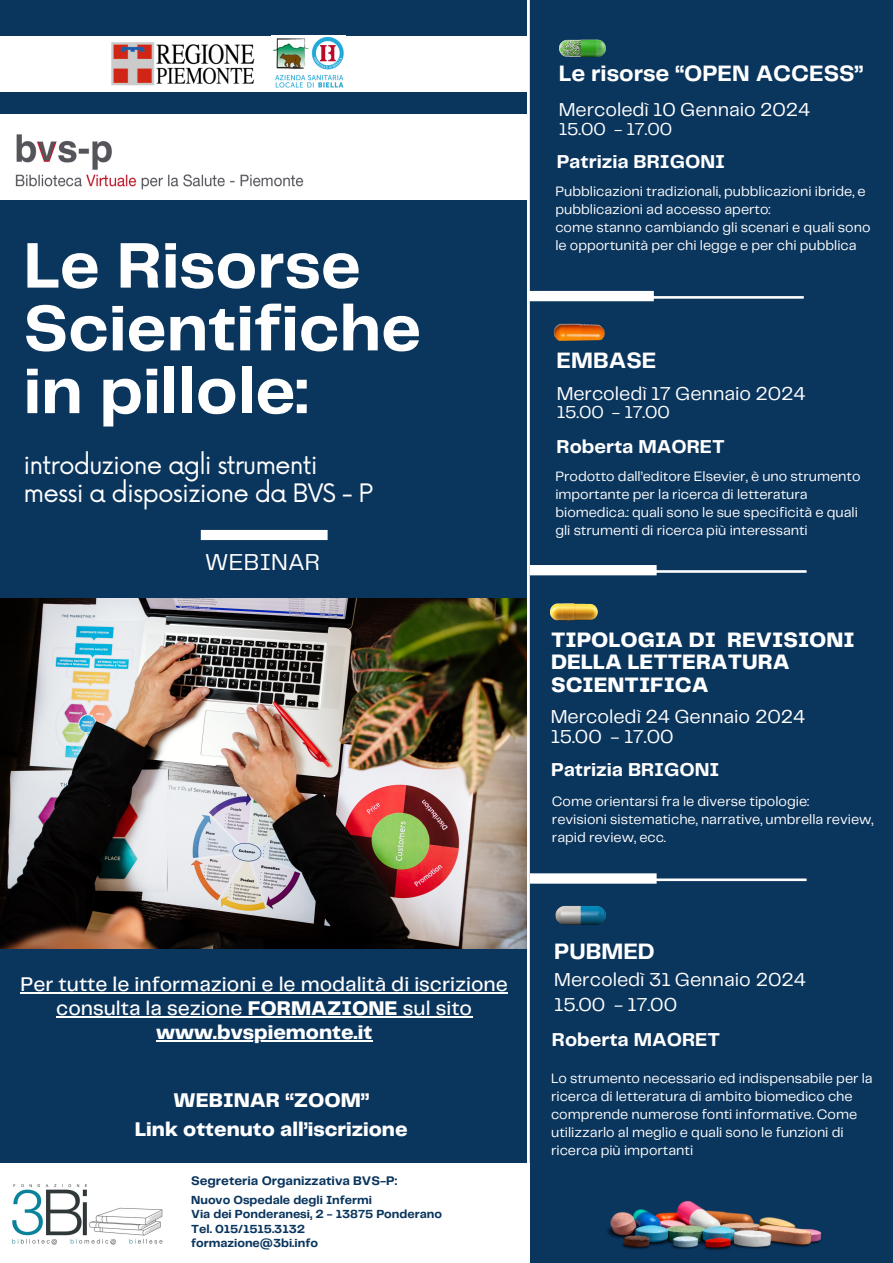
<style>
.page{position:relative;width:893px;height:1263px;background:#0a355d}
.page>*{position:absolute;margin:0;border:0;box-sizing:border-box;transform-origin:0 0}
.t1{font:700 66.82px/62.8px "Telegraf";color:#fff}
.t2{font:24.83px "Now";letter-spacing:-.04em;color:#fff}
.t3{font:23.92px "Telegraf";color:#fff}
.t4{font:700 23.17px "Telegraf";color:#fff}
.t5{font:800 21.67px "Telegraf";color:#fff}
.t6{font:500 20.62px/24.2px "Telegraf";color:#fff;text-align:center}
.t7{font:800 20.62px "Telegraf";color:#fff}
.t8{font:19.42px "Telegraf";color:#fff}
.t9{font:700 19.42px "Telegraf";color:#fff}
.t10{font:17.92px "Telegraf";color:#fff}
.t11{font:14.17px/18px "Telegraf";color:#fff}
.t12{font:700 12.9px "Telegraf";color:#0a355d}
.t13{font:700 12.15px "Telegraf";color:#0a355d}
.s1{font-weight:800}
</style>
<div class="page">
<div style="left:0;top:36px;width:528px;height:56px;background:#fff"></div>
<hr style="left:527px;top:0;width:3px;height:1209px;background:#fff">
<div style="left:201px;top:530px;width:126px;height:10px;background:#fff"></div>
<hr style="left:529px;top:296px;width:275px;height:3px;background:#fff">
<div style="left:527px;top:291px;width:127px;height:10px;background:#fff"></div>
<hr style="left:532px;top:570px;width:274px;height:3px;background:#fff">
<div style="left:530px;top:565px;width:126px;height:10px;background:#fff"></div>
<img style="left:550px;top:603px;width:48px;height:18px">
<hr style="left:532px;top:878px;width:274px;height:3px;background:#fff">
<div style="left:530px;top:873px;width:126px;height:11px;background:#fff"></div>
<div style="left:0;top:114px;width:528px;height:86px;background:#fff"></div>
<img style="left:15px;top:134px;width:289px;height:56px">
<div style="left:0;top:1163px;width:530px;height:100px;background:#fff"></div>
<img style="left:273px;top:36px;width:71px;height:52px">
<img style="left:111px;top:42px;width:144px;height:44px">
<img style="left:12px;top:1184px;width:150px;height:60px">
<img style="left:0;top:598px;width:527px;height:351px">
<img style="left:607px;top:1200px;width:215px;height:50px">
<hr style="left:21px;top:992px;width:487px;height:2px;background:#fff">
<hr style="left:56px;top:1016px;width:186px;height:2px;background:#fff">
<hr style="left:242px;top:1016px;width:161px;height:2px;background:#fff">
<hr style="left:403px;top:1016px;width:69px;height:2px;background:#fff">
<hr style="left:156px;top:1040px;width:216px;height:2px;background:#fff">
<img style="left:553px;top:323px;width:52px;height:18px">
<img style="left:555px;top:905px;width:51px;height:20px">
<img style="left:559px;top:39px;width:47px;height:17px">
<p class="t1" style="left:24px;top:237px;width:339px">Le Risorse</p>
<p class="t1" style="left:24px;top:300px;width:399px">Scientifiche in pillole:</p>
<p class="t2" style="left:24px;top:451px;width:296px">introduzione agli strumenti</p>
<p class="t2" style="left:24px;top:479px;width:351px">messi a disposizione da BVS - P</p>
<p class="t3" style="left:205px;top:551px;width:117px">WEBINAR</p>
<p class="t6" style="left:21px;top:973px;width:489px">Per tutte le informazioni e le modalità di iscrizione consulta la sezione <span class="s1">FORMAZIONE</span> sul sito <span class="s1">www.bvspiemonte.it</span></p>
<p class="t7" style="left:173px;top:1091px;width:198px">WEBINAR “ZOOM”</p>
<p class="t7" style="left:135px;top:1120px;width:274px">Link ottenuto all’iscrizione</p>
<p class="t12" style="left:191px;top:1175px;width:207px">Segreteria Organizzativa BVS-P:</p>
<p class="t13" style="left:191px;top:1194px;width:182px">Nuovo Ospedale degli Infermi</p>
<p class="t13" style="left:191px;top:1209px;width:252px">Via dei Ponderanesi, 2 - 13875 Ponderano</p>
<p class="t13" style="left:191px;top:1224px;width:116px">Tel. 015/1515.3132</p>
<p class="t13" style="left:191px;top:1238px;width:128px">formazione@3bi.info</p>
<p class="t4" style="left:559px;top:64px;width:306px">Le risorse “OPEN ACCESS”</p>
<p class="t8" style="left:559px;top:101px;width:253px">Mercoledì 10 Gennaio 2024</p>
<p class="t10" style="left:559px;top:121px;width:115px">15.00 - 17.00</p>
<p class="t9" style="left:556px;top:153px;width:170px">Patrizia BRIGONI</p>
<p class="t11" style="left:555px;top:183px;width:312px">Pubblicazioni tradizionali, pubblicazioni ibride, e pubblicazioni ad accesso aperto:</p>
<p class="t11" style="left:555px;top:219px;width:317px">come stanno cambiando gli scenari e quali sono le opportunità per chi legge e per chi pubblica</p>
<p class="t4" style="left:556px;top:351px;width:101px">EMBASE</p>
<p class="t8" style="left:556px;top:385px;width:250px">Mercoledì 17 Gennaio 2024</p>
<p class="t10" style="left:556px;top:405px;width:115px">15.00 - 17.00</p>
<p class="t9" style="left:556px;top:438px;width:170px">Roberta MAORET</p>
<p class="t11" style="left:555px;top:468px;width:307px">Prodotto dall’editore Elsevier, è uno strumento importante per la ricerca di letteratura biomedica.: quali sono le sue specificità e quali gli strumenti di ricerca più interessanti</p>
<p class="t5" style="left:551px;top:630px;width:305px">TIPOLOGIA DI REVISIONI</p>
<p class="t5" style="left:551px;top:652px;width:240px">DELLA LETTERATURA</p>
<p class="t5" style="left:551px;top:675px;width:159px">SCIENTIFICA</p>
<p class="t8" style="left:550px;top:708px;width:256px">Mercoledì 24 Gennaio 2024</p>
<p class="t8" style="left:550px;top:728px;width:124px">15.00 - 17.00</p>
<p class="t9" style="left:551px;top:761px;width:170px">Patrizia BRIGONI</p>
<p class="t11" style="left:552px;top:792px;width:259px">Come orientarsi fra le diverse tipologie:</p>
<p class="t11" style="left:552px;top:810px;width:323px">revisioni sistematiche, narrative, umbrella review, rapid review, ecc.</p>
<p class="t4" style="left:554px;top:942px;width:102px">PUBMED</p>
<p class="t8" style="left:554px;top:971px;width:253px">Mercoledì 31 Gennaio 2024</p>
<p class="t8" style="left:554px;top:996px;width:124px">15.00 - 17.00</p>
<p class="t9" style="left:552px;top:1031px;width:170px">Roberta MAORET</p>
<p class="t11" style="left:551px;top:1070px;width:323px">Lo strumento necessario ed indispensabile per la ricerca di letteratura di ambito biomedico che comprende numerose fonti informative. Come utilizzarlo al meglio e quali sono le funzioni di ricerca più importanti</p>
</div>
